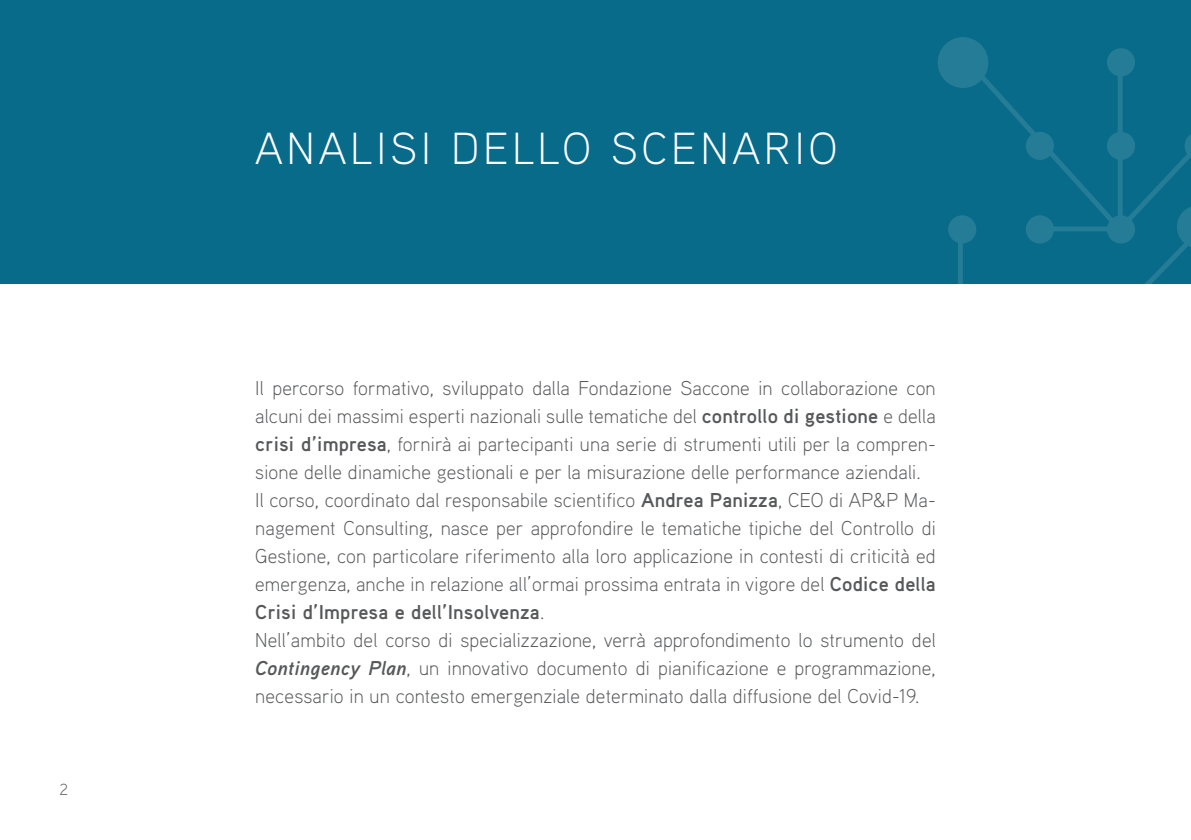
<style>
.page{position:relative;width:1191px;height:840px;background:#fff}
.page>*{position:absolute;margin:0;border:0;box-sizing:border-box;transform-origin:0 0}
.t1{font:300 44.8px "Aaux Pro";letter-spacing:.09em;color:#fff}
.t2{font:300 20px/28px "Aaux Pro";letter-spacing:.01em;color:#57585a;text-align:justify}
.t3{font:300 16px "Aaux Pro";color:#57585a}
.s1{font-weight:700}
.s2{font-weight:700;font-style:italic}
</style>
<div class="page">
<div style="left:0;top:0;width:1191px;height:283px;background:#086b8a"></div>
<svg style="left:937px;top:40px;width:254px;height:244px"></svg>
<div style="left:937px;top:37px;width:51px;height:51px;background:#257c97;border-radius:50%"></div>
<svg style="left:1176px;top:205px;width:15px;height:43px"></svg>
<p class="t3" style="left:60px;top:778px;width:10px">2</p>
<p class="t1" style="left:255px;top:120px;width:583px">ANALISI DELLO SCENARIO</p>
<p class="t2" style="left:255px;top:373px;width:682px">Il percorso formativo, sviluppato dalla Fondazione Saccone in collaborazione con alcuni dei massimi esperti nazionali sulle tematiche del <span class="s1">controllo di gestione</span> e della <span class="s1">crisi d’impresa</span>, fornirà ai partecipanti una serie di strumenti utili per la compren&shy;sione delle dinamiche gestionali e per la misurazione delle performance aziendali.</p>
<p class="t2" style="left:255px;top:485px;width:682px">Il corso, coordinato dal responsabile scientifico <span class="s1">Andrea Panizza</span>, CEO di AP&amp;P Ma&shy;nagement Consulting, nasce per approfondire le tematiche tipiche del Controllo di Gestione, con particolare riferimento alla loro applicazione in contesti di criticità ed emergenza, anche in relazione all’ormai prossima entrata in vigore del <span class="s1">Codice della Crisi d’Impresa e dell’Insolvenza</span>.</p>
<p class="t2" style="left:255px;top:625px;width:682px">Nell’ambito del corso di specializzazione, verrà approfondimento lo strumento del <span class="s2">Contingency Plan</span>, un innovativo documento di pianificazione e programmazione, necessario in un contesto emergenziale determinato dalla diffusione del Covid-19.</p>
</div>
